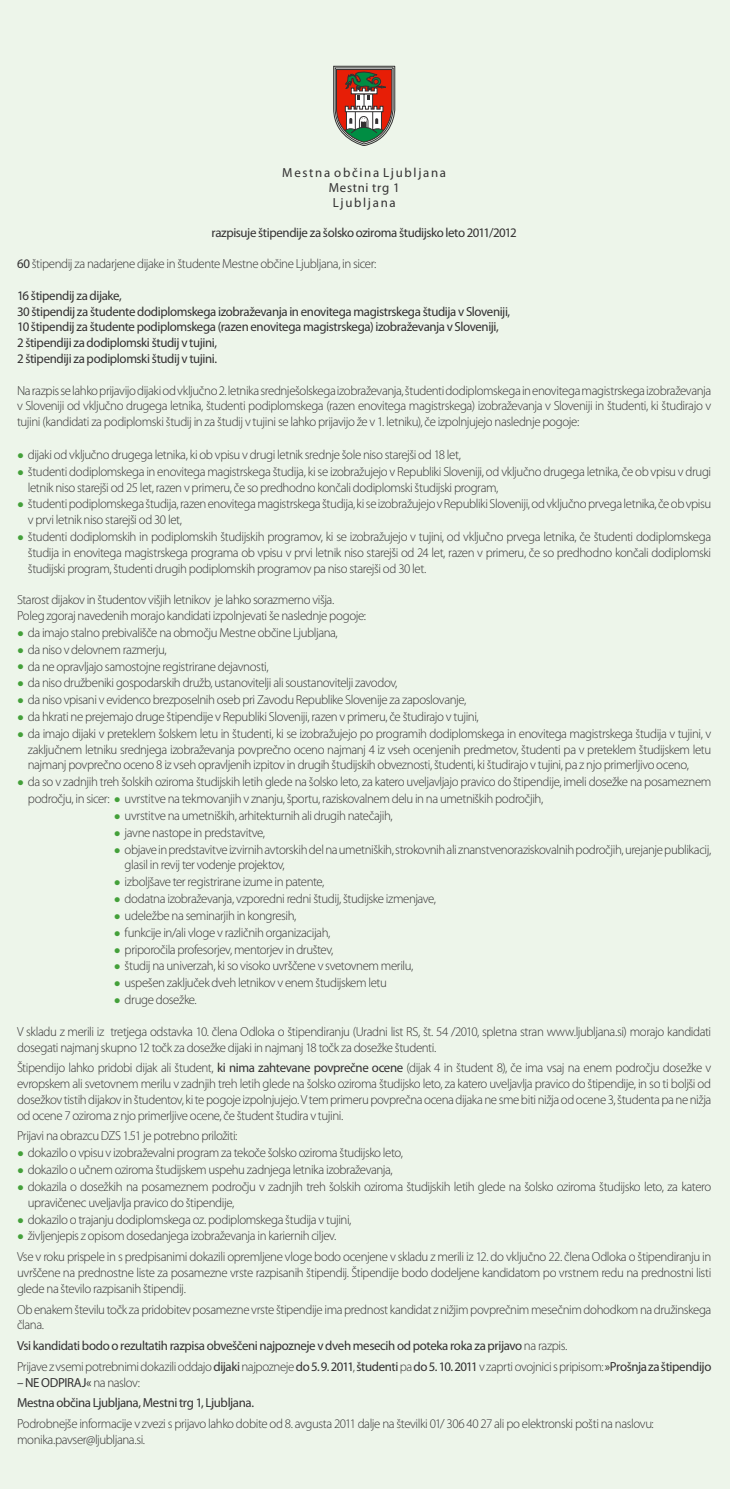
<style>
.page{position:relative;width:730px;height:1489px;background:#fff}
.page>*{position:absolute;margin:0;border:0;box-sizing:border-box;transform-origin:0 0}
.t1{font:300 13.12px/15.8px "Myriad Pro";letter-spacing:-.035em;color:#333132}
.t2{font:13.12px/15.8px "Myriad Pro";letter-spacing:-.03em;color:#333132}
.t3{font:13.12px/14.9px "Myriad Pro";letter-spacing:.05em;color:#333132;text-align:center}
.s1{font-weight:400}
.s2{font-size:28px;color:#44a03a}
.s3{font-weight:300}
</style>
<div class="page">
<div style="left:1px;top:0;width:728px;height:1488px;background:#edf5ea"></div>
<svg style="left:333px;top:66px;width:62px;height:80px;background:#a17464"></svg>
<p class="t3" style="left:282px;top:165px;width:165px">M e s t n a o b č i n a L j u b l j a n a<br>Mestni trg 1<br>L j u b l j a n a</p>
<p class="t2" style="left:211px;top:224px;width:307px">razpisuje štipendije za šolsko oziroma študijsko leto 2011/2012</p>
<p class="t1" style="left:17px;top:256px;width:361px"><span class="s1">60</span> štipendij za nadarjene dijake in študente Mestne občine Ljubljana, in sicer:</p>
<p class="t2" style="left:17px;top:287px;width:494px">16 štipendij za dijake,<br>30 štipendij za študente dodiplomskega izobraževanja in enovitega magistrskega študija v Sloveniji, 10 štipendij za študente podiplomskega (razen enovitega magistrskega) izobraževanja v Sloveniji,<br>2 štipendiji za dodiplomski študij v tujini,<br>2 štipendiji za podiplomski študij v tujini.</p>
<p class="t1" style="left:17px;top:382px;width:695px;text-align:justify">Na razpis se lahko prijavijo dijaki od vključno 2. letnika srednješolskega izobraževanja, študenti dodiplomskega in enovitega magistrskega izobraževanja v Sloveniji od vključno drugega letnika, študenti podiplomskega (razen enovitega magistrskega) izobraževanja v Sloveniji in študenti, ki študirajo v tujini (kandidati za podiplomski študij in za študij v tujini se lahko prijavijo že v 1. letniku), če izpolnjujejo naslednje pogoje:</p>
<p class="t1" style="left:17px;top:446px;width:445px"><span class="s2">•</span> dijaki od vključno drugega letnika, ki ob vpisu v drugi letnik srednje šole niso starejši od 18 let,</p>
<p class="t1" style="left:28px;top:463px;width:684px;text-indent:-11px"><span class="s2">•</span> študenti dodiplomskega in enovitega magistrskega študija, ki se izobražujejo v Republiki Sloveniji, od vključno drugega letnika, če ob vpisu v drugi letnik niso starejši od 25 let, razen v primeru, če so predhodno končali dodiplomski študijski program,</p>
<p class="t1" style="left:28px;top:496px;width:684px;text-indent:-11px"><span class="s2">•</span> študenti podiplomskega študija, razen enovitega magistrskega študija, ki se izobražujejo v Republiki Sloveniji, od vključno prvega letnika, če ob vpisu v prvi letnik niso starejši od 30 let,</p>
<p class="t1" style="left:28px;top:528px;width:684px;text-align:justify;text-indent:-11px"><span class="s2">•</span> študenti dodiplomskih in podiplomskih študijskih programov, ki se izobražujejo v tujini, od vključno prvega letnika, če študenti dodiplomskega študija in enovitega magistrskega programa ob vpisu v prvi letnik niso starejši od 24 let, razen v primeru, če so predhodno končali dodiplomski študijski program, študenti drugih podiplomskih programov pa niso starejši od 30 let.</p>
<p class="t1" style="left:17px;top:591px;width:350px">Starost dijakov in študentov višjih letnikov je lahko sorazmerno višja.<br>Poleg zgoraj navedenih morajo kandidati izpolnjevati še naslednje pogoje:</p>
<p class="t1" style="left:17px;top:624px;width:322px"><span class="s2">•</span> da imajo stalno prebivališče na območju Mestne občine Ljubljana,</p>
<p class="t1" style="left:17px;top:641px;width:151px"><span class="s2">•</span> da niso v delovnem razmerju,</p>
<p class="t1" style="left:17px;top:658px;width:253px"><span class="s2">•</span> da ne opravljajo samostojne registrirane dejavnosti,</p>
<p class="t1" style="left:17px;top:675px;width:381px"><span class="s2">•</span> da niso družbeniki gospodarskih družb, ustanovitelji ali soustanovitelji zavodov,</p>
<p class="t1" style="left:17px;top:691px;width:450px"><span class="s2">•</span> da niso vpisani v evidenco brezposelnih oseb pri Zavodu Republike Slovenije za zaposlovanje,</p>
<p class="t1" style="left:17px;top:708px;width:463px"><span class="s2">•</span> da hkrati ne prejemajo druge štipendije v Republiki Sloveniji, razen v primeru, če študirajo v tujini,</p>
<p class="t1" style="left:28px;top:725px;width:684px;text-align:justify;text-indent:-11px"><span class="s2">•</span> da imajo dijaki v preteklem šolskem letu in študenti, ki se izobražujejo po programih dodiplomskega in enovitega magistrskega študija v tujini, v zaključnem letniku srednjega izobraževanja povprečno oceno najmanj 4 iz vseh ocenjenih predmetov, študenti pa v preteklem študijskem letu najmanj povprečno oceno 8 iz vseh opravljenih izpitov in drugih študijskih obveznosti, študenti, ki študirajo v tujini, pa z njo primerljivo oceno,</p>
<p class="t1" style="left:28px;top:773px;width:684px;line-height:16.8px;text-indent:-11px"><span class="s2">•</span> da so v zadnjih treh šolskih oziroma študijskih letih glede na šolsko leto, za katero uveljavljajo pravico do štipendije, imeli dosežke na posameznem področju, in sicer: <span class="s2">•</span> uvrstitve na tekmovanjih v znanju, športu, raziskovalnem delu in na umetniških področjih,</p>
<p class="t1" style="left:114px;top:807px;width:280px"><span class="s2">•</span> uvrstitve na umetniških, arhitekturnih ali drugih natečajih,</p>
<p class="t1" style="left:114px;top:824px;width:153px"><span class="s2">•</span> javne nastope in predstavitve,</p>
<p class="t1" style="left:125px;top:841px;width:588px;text-indent:-11px"><span class="s2">•</span> objave in predstavitve izvirnih avtorskih del na umetniških, strokovnih ali znanstvenoraziskovalnih področjih, urejanje publikacij, glasil in revij ter vodenje projektov,</p>
<p class="t1" style="left:114px;top:873px;width:212px"><span class="s2">•</span> izboljšave ter registrirane izume in patente,</p>
<p class="t1" style="left:114px;top:890px;width:323px"><span class="s2">•</span> dodatna izobraževanja, vzporedni redni študij, študijske izmenjave,</p>
<p class="t1" style="left:114px;top:907px;width:184px"><span class="s2">•</span> udeležbe na seminarjih in kongresih,</p>
<p class="t1" style="left:114px;top:924px;width:218px"><span class="s2">•</span> funkcije in/ali vloge v različnih organizacijah,</p>
<p class="t1" style="left:114px;top:941px;width:221px"><span class="s2">•</span> priporočila profesorjev, mentorjev in društev,</p>
<p class="t1" style="left:114px;top:958px;width:301px"><span class="s2">•</span> študij na univerzah, ki so visoko uvrščene v svetovnem merilu,</p>
<p class="t1" style="left:114px;top:974px;width:274px"><span class="s2">•</span> uspešen zaključek dveh letnikov v enem študijskem letu</p>
<p class="t1" style="left:114px;top:991px;width:84px"><span class="s2">•</span> druge dosežke.</p>
<p class="t1" style="left:17px;top:1023px;width:695px">V skladu z merili iz tretjega odstavka 10. člena Odloka o štipendiranju (Uradni list RS, št. 54 /2010, spletna stran www.ljubljana.si) morajo kandidati dosegati najmanj skupno 12 točk za dosežke dijaki in najmanj 18 točk za dosežke študenti.</p>
<p class="t1" style="left:17px;top:1059px;width:695px;text-align:justify">Štipendijo lahko pridobi dijak ali študent, <span class="s1">ki nima zahtevane povprečne ocene</span> (dijak 4 in študent 8), če ima vsaj na enem področju dosežke v evropskem ali svetovnem merilu v zadnjih treh letih glede na šolsko oziroma študijsko leto, za katero uveljavlja pravico do štipendije, in so ti boljši od dosežkov tistih dijakov in študentov, ki te pogoje izpolnjujejo. V tem primeru povprečna ocena dijaka ne sme biti nižja od ocene 3, študenta pa ne nižja od ocene 7 oziroma z njo primerljive ocene, če študent študira v tujini.</p>
<p class="t1" style="left:17px;top:1127px;width:222px">Prijavi na obrazcu DZS 1.51 je potrebno priložiti:</p>
<p class="t1" style="left:17px;top:1144px;width:387px"><span class="s2">•</span> dokazilo o vpisu v izobraževalni program za tekoče šolsko oziroma študijsko leto,</p>
<p class="t1" style="left:17px;top:1161px;width:377px"><span class="s2">•</span> dokazilo o učnem oziroma študijskem uspehu zadnjega letnika izobraževanja,</p>
<p class="t1" style="left:28px;top:1178px;width:684px;text-indent:-11px"><span class="s2">•</span> dokazila o dosežkih na posameznem področju v zadnjih treh šolskih oziroma študijskih letih glede na šolsko oziroma študijsko leto, za katero upravičenec uveljavlja pravico do štipendije,</p>
<p class="t1" style="left:17px;top:1211px;width:336px"><span class="s2">•</span> dokazilo o trajanju dodiplomskega oz. podiplomskega študija v tujini,</p>
<p class="t1" style="left:17px;top:1225px;width:695px;line-height:20.8px"><span class="s2">•</span> življenjepis z opisom dosedanjega izobraževanja in kariernih ciljev.<br>Vse v roku prispele in s predpisanimi dokazili opremljene vloge bodo ocenjene v skladu z merili iz 12. do vključno 22. člena Odloka o štipendiranju in</p>
<p class="t1" style="left:17px;top:1264px;width:695px">uvrščene na prednostne liste za posamezne vrste razpisanih štipendij. Štipendije bodo dodeljene kandidatom po vrstnem redu na prednostni listi glede na število razpisanih štipendij.</p>
<p class="t1" style="left:17px;top:1300px;width:695px">Ob enakem številu točk za pridobitev posamezne vrste štipendije ima prednost kandidat z nižjim povprečnim mesečnim dohodkom na družinskega člana.</p>
<p class="t2" style="left:17px;top:1334px;width:695px;line-height:20.8px">Vsi kandidati bodo o rezultatih razpisa obveščeni najpozneje v dveh mesecih od poteka roka za prijavo <span class="s3">na razpis.<br>Prijave z vsemi potrebnimi dokazili oddajo</span> dijaki <span class="s3">najpozneje</span> do 5. 9. 2011<span class="s3">,</span> študenti <span class="s3">pa</span> do 5. 10. 2011 <span class="s3">v zaprti ovojnici s pripisom:</span> »Prošnja za štipendijo</p>
<p class="t2" style="left:17px;top:1371px;width:238px;line-height:20.8px">– NE ODPIRAJ« <span class="s3">na naslov:<br></span>Mestna občina Ljubljana, Mestni trg 1, Ljubljana.</p>
<p class="t1" style="left:17px;top:1415px;width:638px">Podrobnejše informacije v zvezi s prijavo lahko dobite od 8. avgusta 2011 dalje na številki 01/ 306 40 27 ali po elektronski pošti na naslovu: monika.pavser@ljubljana.si.</p>
</div>
